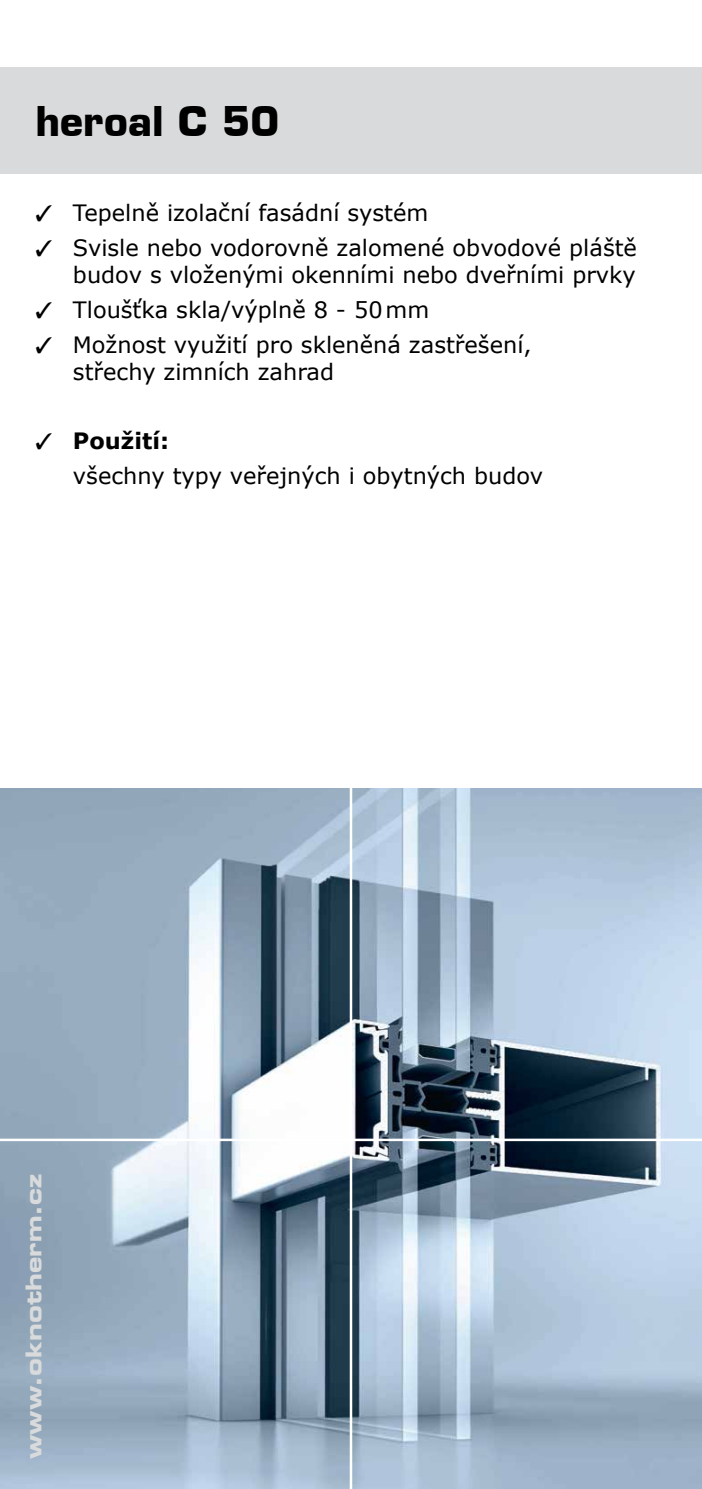
<style>
.page{position:relative;width:702px;height:1489px;background:#fff}
.page>*{position:absolute;margin:0;border:0;box-sizing:border-box;transform-origin:0 0}
.t1{font:700 40px "Eurostile LT";color:#000}
.t2{font:22.5px/34.5px "Verdana";color:#000}
.t3{font:700 22.5px "Verdana";color:#000}
.t4{font:22px "Eurostile CE Bold Extended Two";color:#d9dadb}
</style>
<div class="page">
<img style="left:0;top:788px;width:702px;height:700px">
<div style="left:0;top:67px;width:702px;height:106px;background:#d9dadb"></div>
<hr style="left:0;top:1138px;width:702px;height:3px;background:#fff">
<hr style="left:350px;top:787px;width:2px;height:701px;background:#fff">
<h1 class="t1" style="left:35px;top:97px;width:245px">heroal C 50</h1>
<p class="t2" style="left:73px;top:196px;width:565px">Tepelně izolační fasádní systém<br>Svisle nebo vodorovně zalomené obvodové pláště</p>
<p class="t2" style="left:73px;top:258px;width:564px">budov s vloženými okenními nebo dveřními prvky<br>Tloušťka skla/výplně 8 - 50mm<br>Možnost využití pro skleněná zastřešení,</p>
<p class="t2" style="left:73px;top:354px;width:263px">střechy zimních zahrad</p>
<p class="t3" style="left:73px;top:425px;width:98px">Použití:</p>
<p class="t2" style="left:73px;top:458px;width:471px">všechny typy veřejných i obytných budov</p>
<p class="t4" style="left:21px;top:1458px;width:286px;rotate:-90deg">www.oknotherm.cz</p>
</div>
